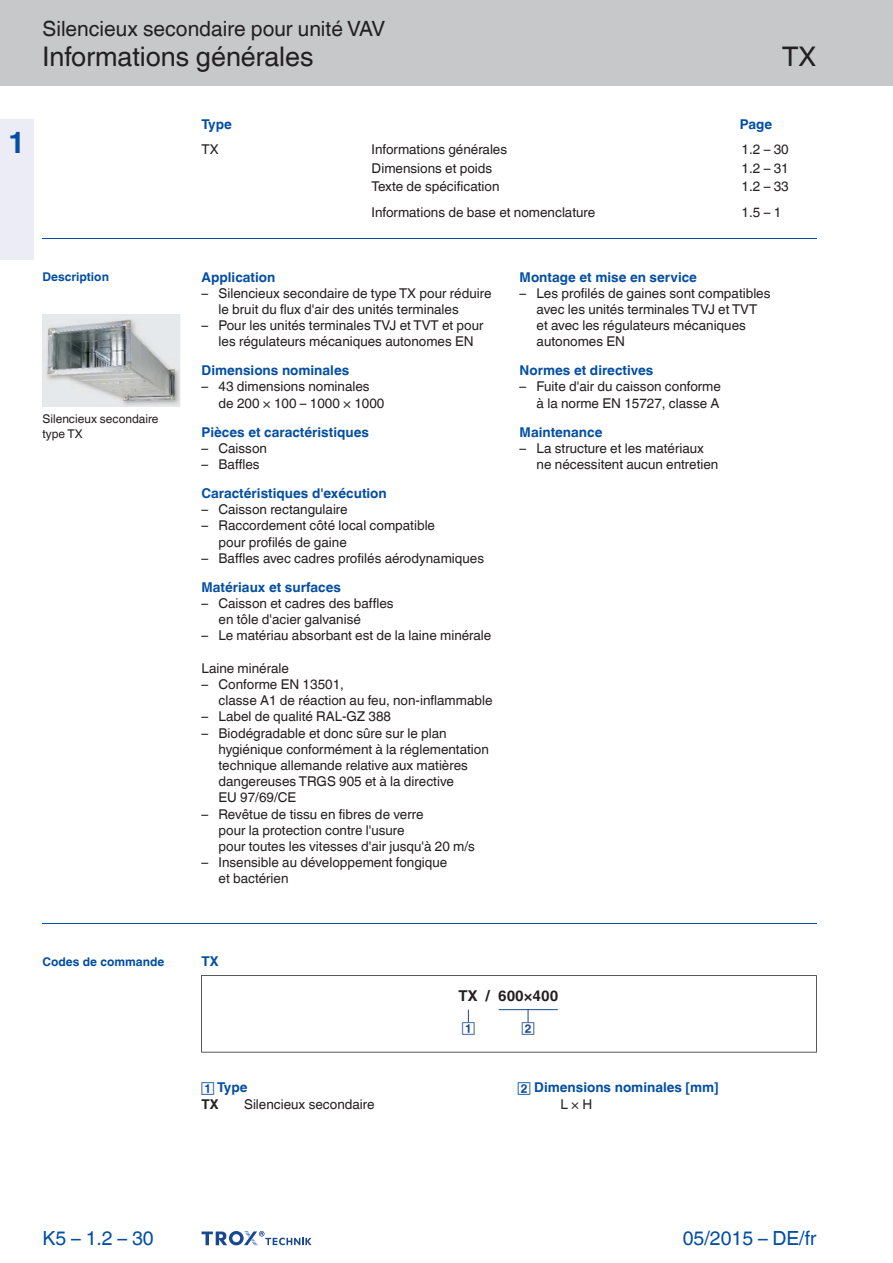
<style>
.page{position:relative;width:893px;height:1263px;background:#fff}
.page>*{position:absolute;margin:0;border:0;box-sizing:border-box;transform-origin:0 0}
.t1{font:700 30px "TROX Helvetica";color:#034ea2}
.t2{font:27px "TROX Helvetica";color:#231f20}
.t3{font:21px "TROX Helvetica";color:#231f20}
.t4{font:19.5px "TROX Helvetica";color:#034ea2}
.t5{font:700 14.85px "TROX Helvetica";color:#231f20}
.t6{font:13.5px/16.2px "TROX Helvetica";color:#231f20}
.t7{font:700 13.5px/17.2px "TROX Helvetica";color:#034ea2}
.t8{font:700 12px "TROX Helvetica";color:#034ea2}
.t9{font:12px/14.4px "TROX Helvetica";color:#231f20}
.s1{font-weight:400;color:#231f20}
.s2{font-weight:700;color:#034ea2}
.s3{color:#231f20}
</style>
<div class="page">
<div style="left:0;top:0;width:893px;height:85px;background:#c6c8ca"></div>
<div style="left:0;top:119px;width:34px;height:140px;background:#ebecf6"></div>
<hr style="left:42px;top:239px;width:774px;height:1px;background:#034ea2">
<hr style="left:42px;top:923px;width:774px;height:1px;background:#034ea2">
<svg style="left:202px;top:1231px;width:109px;height:15px"></svg>
<img style="left:42px;top:314px;width:138px;height:92px">
<svg style="left:201px;top:975px;width:616px;height:78px"></svg>
<hr style="left:499px;top:1009px;width:59px;height:1px;background:#1a4790">
<svg style="left:462px;top:1010px;width:13px;height:24px"></svg>
<svg style="left:522px;top:1010px;width:12px;height:24px"></svg>
<p class="t1" style="left:8px;top:118px;width:19px">1</p>
<p class="t3" style="left:42px;top:12px;width:344px">Silencieux secondaire pour unité VAV</p>
<p class="t2" style="left:42px;top:35px;width:273px">Informations générales</p>
<p class="t2" style="left:782px;top:35px;width:36px">TX</p>
<p class="t8" style="left:42px;top:267px;width:68px">Description</p>
<p class="t9" style="left:42px;top:410px;width:118px">Silencieux secondaire type TX</p>
<p class="t7" style="left:202px;top:110px;width:32px;line-height:25.5px">Type<br><span class="s1">TX</span></p>
<p class="t7" style="left:740px;top:114px;width:34px">Page</p>
<p class="t6" style="left:372px;top:140px;width:137px">Informations générales</p>
<p class="t6" style="left:741px;top:140px;width:49px">1.2 – 30</p>
<p class="t6" style="left:372px;top:158px;width:122px">Dimensions et poids</p>
<p class="t6" style="left:741px;top:158px;width:49px">1.2 – 31</p>
<p class="t6" style="left:372px;top:177px;width:129px">Texte de spécification</p>
<p class="t6" style="left:741px;top:177px;width:49px">1.2 – 33</p>
<p class="t6" style="left:372px;top:203px;width:225px">Informations de base et nomenclature</p>
<p class="t6" style="left:741px;top:203px;width:41px">1.5 – 1</p>
<p class="t7" style="left:202px;top:267px;width:75px">Application</p>
<p class="t6" style="left:219px;top:283px;width:274px;text-indent:-17px">– Silencieux secondaire de type TX pour réduire le bruit du flux d'air des unités terminales</p>
<p class="t6" style="left:202px;top:316px;width:284px;text-align:center">– Pour les unités terminales TVJ et TVT et pour les régulateurs mécaniques autonomes EN</p>
<p class="t7" style="left:202px;top:360px;width:149px">Dimensions nominales</p>
<p class="t6" style="left:219px;top:377px;width:167px;text-indent:-17px">– 43 dimensions nominales de 200 × 100 – 1000 × 1000</p>
<p class="t7" style="left:202px;top:422px;width:169px">Pièces et caractéristiques</p>
<p class="t6" style="left:202px;top:439px;width:67px">– Caisson</p>
<p class="t7" style="left:202px;top:448px;width:187px;line-height:29px"><span class="s1">– Baffles<br></span>Caractéristiques d'exécution</p>
<p class="t6" style="left:202px;top:500px;width:148px">– Caisson rectangulaire</p>
<p class="t6" style="left:219px;top:516px;width:218px;text-indent:-17px">– Raccordement côté local compatible pour profilés de gaine</p>
<p class="t6" style="left:202px;top:542px;width:284px;line-height:29px">– Baffles avec cadres profilés aérodynamiques<br><span class="s2">Matériaux et surfaces</span></p>
<p class="t6" style="left:219px;top:594px;width:177px;text-indent:-17px">– Caisson et cadres des baffles en tôle d'acier galvanisé</p>
<p class="t6" style="left:202px;top:626px;width:291px">– Le matériau absorbant est de la laine minérale</p>
<p class="t6" style="left:202px;top:658px;width:89px">Laine minérale</p>
<p class="t6" style="left:219px;top:675px;width:275px;text-indent:-17px">– Conforme EN 13501,<br>classe A1 de réaction au feu, non-inflammable</p>
<p class="t6" style="left:202px;top:707px;width:191px">– Label de qualité RAL-GZ 388</p>
<p class="t6" style="left:219px;top:723px;width:272px;text-indent:-17px">– Biodégradable et donc sûre sur le plan hygiénique conformément à la réglementation technique allemande relative aux matières dangereuses TRGS 905 et à la directive<br>EU 97/69/CE</p>
<p class="t6" style="left:219px;top:804px;width:258px;text-indent:-17px">– Revêtue de tissu en fibres de verre<br>pour la protection contre l'usure<br>pour toutes les vitesses d'air jusqu'à 20 m/s</p>
<p class="t6" style="left:219px;top:853px;width:230px;text-indent:-17px">– Insensible au développement fongique et bactérien</p>
<p class="t7" style="left:520px;top:267px;width:179px">Montage et mise en service</p>
<p class="t6" style="left:537px;top:283px;width:235px;text-indent:-17px">– Les profilés de gaines sont compatibles avec les unités terminales TVJ et TVT et avec les régulateurs mécaniques autonomes EN</p>
<p class="t7" style="left:520px;top:360px;width:135px">Normes et directives</p>
<p class="t6" style="left:520px;top:377px;width:203px;text-align:right">– Fuite d'air du caisson conforme à la norme EN 15727, classe A</p>
<p class="t7" style="left:520px;top:422px;width:84px">Maintenance</p>
<p class="t6" style="left:537px;top:439px;width:183px;text-indent:-17px">– La structure et les matériaux ne nécessitent aucun entretien</p>
<p class="t8" style="left:42px;top:952px;width:123px">Codes de commande</p>
<p class="t7" style="left:202px;top:951px;width:19px">TX</p>
<p class="t5" style="left:458px;top:984px;width:101px">TX / 600×400</p>
<p class="t7" style="left:202px;top:1077px;width:47px;text-indent:16px">Type<br><span class="s3">TX</span></p>
<p class="t6" style="left:244px;top:1095px;width:132px">Silencieux secondaire</p>
<p class="t7" style="left:560px;top:1077px;width:160px;text-indent:-26px">Dimensions nominales [mm]<br><span class="s1">L × H</span></p>
<p class="t4" style="left:42px;top:1222px;width:113px">K5 – 1.2 – 30</p>
<p class="t4" style="left:683px;top:1222px;width:135px">05/2015 – DE/fr</p>
</div>
